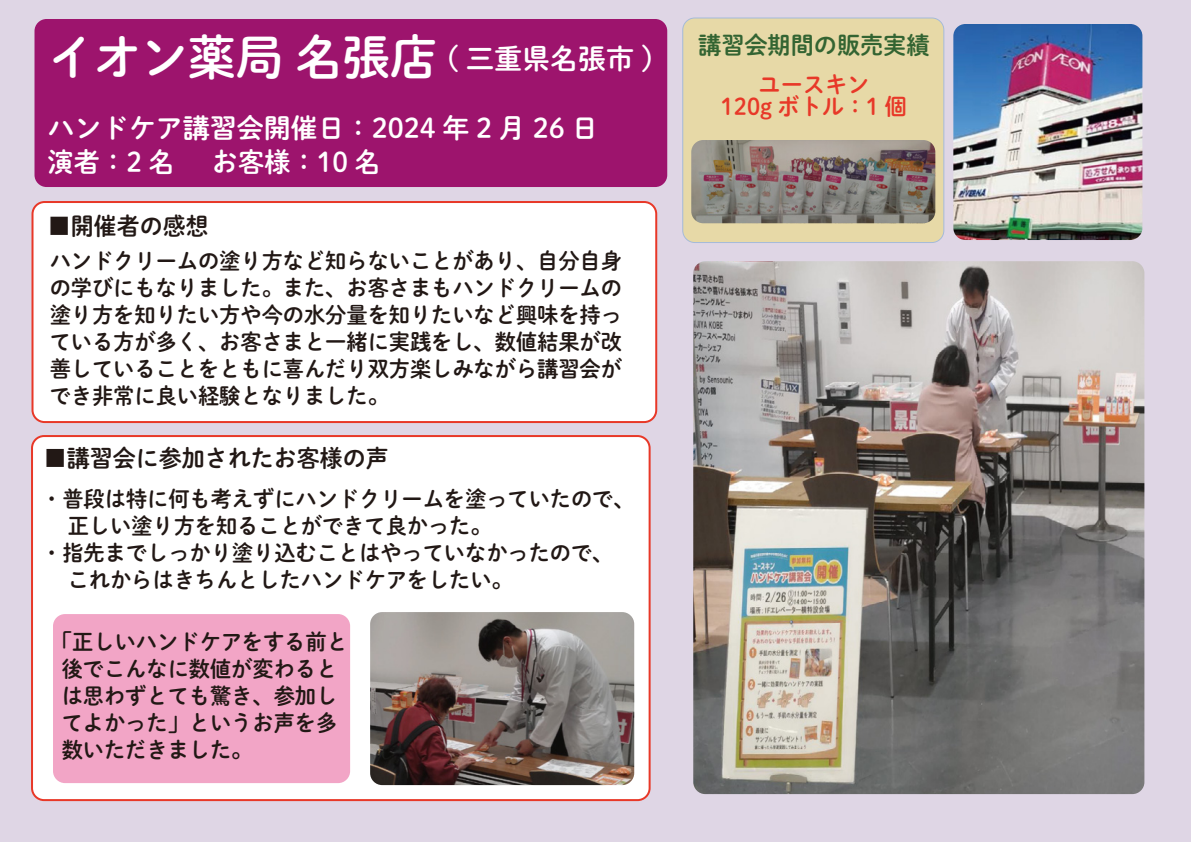
<style>
.page{position:relative;width:1191px;height:842px;background:#dfd6e5}
.page>*{position:absolute;margin:0;border:0;box-sizing:border-box;transform-origin:0 0}
.t1{font:48px "DNP Shuei M Go Std B";letter-spacing:-.015em;color:#fff}
.t2{font:27px/34.1px "DNP Shuei M Go Std B";color:#fff}
.t3{font:24.1px "DNP Shuei M Go Std B";color:#221815;scale:.95 1}
.t4{font:24px "DNP Shuei M Go Std B";color:#336432}
.t5{font:23.8px "DNP Shuei M Go Std B";color:#221815}
.t6{font:23px/22px "DNP Shuei M Go Std B";color:#e83828;text-align:center}
.t7{font:22px/27px "DNP Shuei M Go Std B";color:#221815}
.s1{font-size:28px}
</style>
<div class="page">
<div style="left:34px;top:19px;width:633px;height:168px;background:#9d146d;border-radius:12px"></div>
<div style="left:32px;top:202px;width:624px;height:220px;background:#fff;border-radius:12px"></div>
<div style="left:32px;top:201px;width:625px;height:222px;border:2px solid #e83828;border-radius:12px"></div>
<div style="left:32px;top:436px;width:617px;height:364px;background:#fff;border-radius:12px"></div>
<div style="left:31px;top:435px;width:619px;height:366px;border:2px solid #e83828;border-radius:12px"></div>
<div style="left:682px;top:18px;width:262px;height:225px;background:#e7d9a7;border-radius:12px"></div>
<div style="left:682px;top:18px;width:262px;height:225px;border:1px solid #036eb8;border-radius:12px"></div>
<img style="left:693px;top:261px;width:451px;height:533px">
<img style="left:953px;top:24px;width:189px;height:216px">
<img style="left:370px;top:612px;width:264px;height:173px">
<div style="left:53px;top:614px;width:297px;height:169px;background:#f2a5c6;border-radius:12px"></div>
<img style="left:691px;top:140px;width:244px;height:83px">
<h1 class="t1" style="left:47px;top:21px;width:608px">イオン薬局 名張店 <span class="s1">( 三重県名張市 )</span></h1>
<p class="t2" style="left:48px;top:110px;width:552px">ハンドケア講習会開催日：2024 年 2 月 26 日演者：2 名</p>
<p class="t2" style="left:212px;top:144px;width:170px">お客様：10 名</p>
<p class="t3" style="left:48px;top:208px;width:171px">■開催者の感想</p>
<p class="t7" style="left:50px;top:247px;width:574px;text-align:justify">ハンドクリームの塗り方など知らないことがあり、自分自身の学びにもなりました。また、お客さまもハンドクリームの塗り方を知りたい方や今の水分量を知りたいなど興味を持っている方が多く、お客さまと一緒に実践をし、数値結果が改善していることをともに喜んだり双方楽しみながら講習会ができ非常に良い経験となりました。</p>
<p class="t5" style="left:44px;top:441px;width:347px">■講習会に参加されたお客様の声</p>
<p class="t7" style="left:41px;top:485px;width:595px">・普段は特に何も考えずにハンドクリームを塗っていたので、　正しい塗り方を知ることができて良かった。<br>・指先までしっかり塗り込むことはやっていなかったので、　これからはきちんとしたハンドケアをしたい。</p>
<p class="t7" style="left:62px;top:627px;width:288px;text-indent:-11px">「正しいハンドケアをする前と後でこんなに数値が変わるとは思わずとても驚き、参加してよかった」というお声を多数いただきました。</p>
<p class="t4" style="left:698px;top:27px;width:233px">講習会期間の販売実績</p>
<p class="t6" style="left:721px;top:72px;width:188px">ユースキン<br>120g ボトル：1 個</p>
</div>
